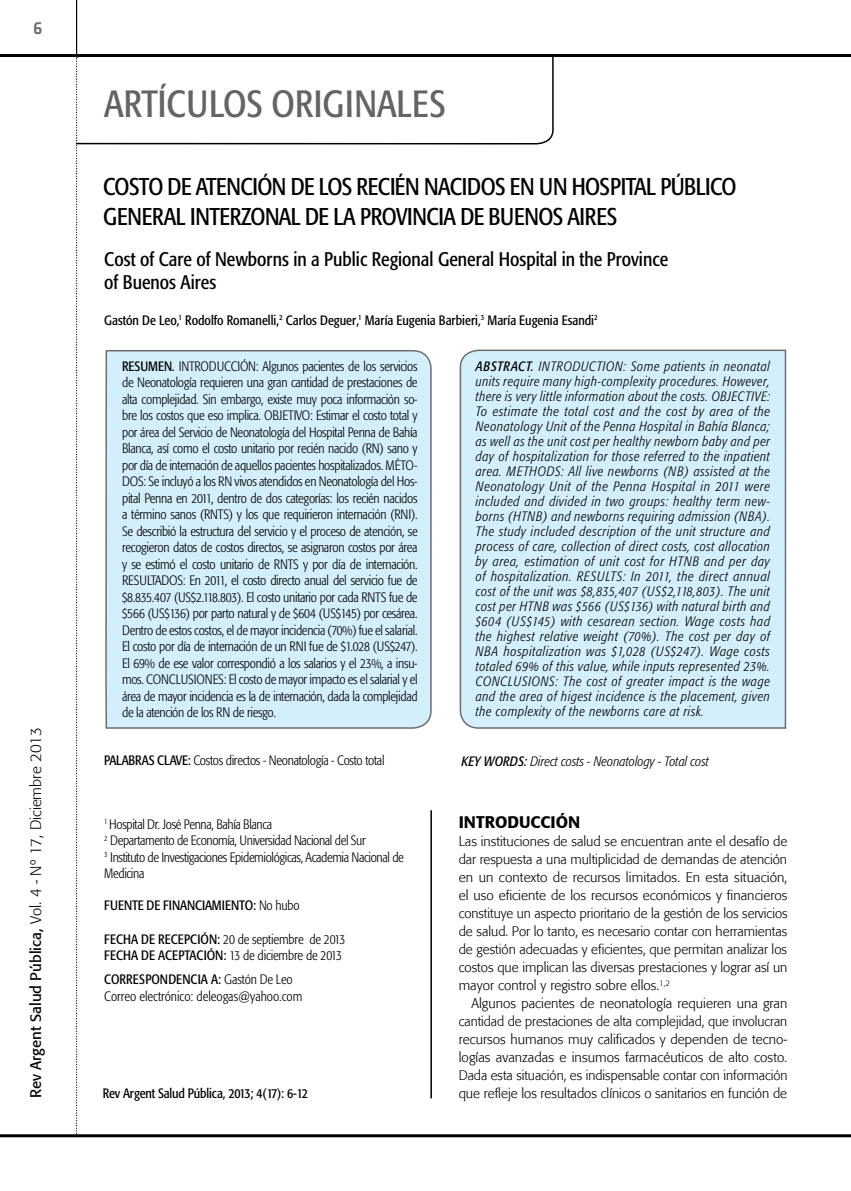
<style>
.page{position:relative;width:851px;height:1191px;background:#fff}
.page>*{position:absolute;margin:0;border:0;box-sizing:border-box;transform-origin:0 0}
.t1{font:condensed 37.5px "Formata";color:#636466}
.t2{font:condensed 24px/30px "Formata";letter-spacing:-.025em;color:#000}
.t3{font:condensed 19.5px/22.5px "Formata";color:#000}
.t4{font:500 18px "Klavika";color:#6d6e71}
.t5{font:500 16.5px "Formata";color:#000}
.t6{font:300 15px "Formata";color:#000}
.t7{font:300 condensed 13.5px/16.5px "Formata";letter-spacing:-.025em;color:#000;text-align:justify}
.t8{font:italic 300 condensed 13.5px/15px "Formata";letter-spacing:.04em;color:#000;text-align:justify}
.t9{font:300 13.5px/18px "Formata";color:#000;text-align:justify}
.t10{font:condensed 13.5px/16.5px "Formata";color:#000}
.t11{font:300 condensed 13.5px/16.5px "Formata";color:#000}
.t12{font:italic 300 condensed 13.5px "Formata";color:#000}
.t13{font:condensed 13.5px "Formata";letter-spacing:-.02em;color:#000}
.s1{font-weight:400}
.s2{font-weight:300}
</style>
<div class="page">
<hr style="left:0;top:54px;width:850px;height:3px;background:#000">
<hr style="left:0;top:1134px;width:850px;height:3px;background:#000">
<hr style="left:76px;top:0;width:1px;height:54px;background:#000">
<svg style="left:76px;top:145px;width:2px;height:990px"></svg>
<div style="left:105px;top:350px;width:327px;height:379px;background:#d4effc"></div>
<div style="left:459px;top:349px;width:327px;height:380px;background:#d4effc"></div>
<svg style="left:76px;top:57px;width:478px;height:88px"></svg>
<hr style="left:430px;top:810px;width:2px;height:288px;background:#000">
<h3 class="t4" style="left:33px;top:19px;width:11px">6</h3>
<p class="t6" style="left:27px;top:1098px;width:373px;rotate:-90deg"><span class="s1">Rev Argent Salud Pública,</span> Vol. 4 - Nº 17, Diciembre 2013</p>
<h1 class="t1" style="left:104px;top:82px;width:343px">ARTíCULos originales</h1>
<h2 class="t2" style="left:103px;top:171px;width:635px">Costo de atención de los recién nacidos en un hospital público general interzonal de la provincia de Buenos Aires</h2>
<h3 class="t3" style="left:104px;top:248px;width:565px">Cost of Care of Newborns in a Public Regional General Hospital in the Province of Buenos Aires</h3>
<p class="t10" style="left:104px;top:312px;width:495px">Gastón De Leo,<sup>1</sup> Rodolfo Romanelli,<sup>2</sup> Carlos Deguer,<sup>1</sup> María Eugenia Barbieri,<sup>3</sup> María Eugenia Esandi<sup>2</sup></p>
<p class="t7" style="left:122px;top:358px;width:297px;text-indent:26px"><span class="s1">MEN.</span> INTRODUCCIÓN: Algunos pacientes de los servicios de Neonatología requieren una gran cantidad de prestaciones de alta complejidad. Sin embargo, existe muy poca información so&shy;bre los costos que eso implica. OBJETIVO: Estimar el costo total y por área del Servicio de Neonatología del Hospital Penna de Bahía Blanca, así como el costo unitario por recién nacido (RN) sano y por día de internación de aquellos pacientes hospitalizados. MÉTO-DOS: Se incluyó a los RN vivos atendidos en Neonatología del Hos&shy;pital Penna en 2011, dentro de dos categorías: los recién nacidos a término sanos (RNTS) y los que requirieron internación (RNI).<br>Se describió la estructura del servicio y el proceso de atención, se recogieron datos de costos directos, se asignaron costos por área y se estimó el costo unitario de RNTS y por día de internación.<br>RESULTADOS: En 2011, el costo directo anual del servicio fue de $8.835.407 (US$2.118.803). El costo unitario por cada RNTS fue de $566 (US$136) por parto natural y de $604 (US$145) por cesárea.<br>Dentro de estos costos, el de mayor incidencia (70%) fue el salarial.<br>El costo por día de internación de un RNI fue de $1.028 (US$247).<br>El 69% de ese valor correspondió a los salarios y el 23%, a insu&shy;mos. CONCLUSIONES: El costo de mayor impacto es el salarial y el área de mayor incidencia es la de internación, dada la complejidad de la atención de los RN de riesgo.</p>
<p class="t10" style="left:122px;top:358px;width:8px">RESU</p>
<p class="t7" style="left:104px;top:752px;width:282px"><span class="s1">Palabras c lave:</span> Costos directos - Neonatología - Costo total</p>
<p class="t7" style="left:104px;top:815px;width:301px;text-align:left"><sup>1</sup> Hospital Dr. José Penna, Bahía Blanca<br><sup>2</sup> Departamento de Economía, Universidad Nacional del Sur<br><sup>3</sup> Instituto de Investigaciones Epidemiológicas, Academia Nacional de Medicina</p>
<p class="t10" style="left:104px;top:897px;width:14px">FUENTE</p>
<p class="t10" style="left:147px;top:897px;width:30px">DE FINAN</p>
<p class="t10" style="left:195px;top:897px;width:34px">CIAMIENTO</p>
<p class="t7" style="left:253px;top:897px;width:48px"><span class="s1">:</span> No hubo</p>
<p class="t10" style="left:104px;top:931px;width:243px">FECHA DE RECEPCIÓN : <span class="s2">20 de septiembre de 2013<br></span>FECHA DE ACEPTA</p>
<p class="t7" style="left:196px;top:947px;width:147px"><span class="s1">CIÓN :</span> 13 de diciembre de 2013</p>
<p class="t10" style="left:104px;top:971px;width:15px">CORRESPONDEN</p>
<p class="t11" style="left:104px;top:971px;width:199px;text-indent:86px"><span class="s1">CIA A:</span> Gastón De Leo<br>Correo electrónico: deleogas@yahoo.com</p>
<p class="t13" style="left:103px;top:1085px;width:207px">Rev Argent Salud Pública, 2013; 4(17): 6-12</p>
<p class="t8" style="left:476px;top:359px;width:296px"><span class="s1">ABSTRACT.</span> INTRODUCTION: Some patients in neonatal units require many high-complexity procedures. However, there is very little information about the costs. OBJECTIVE:<br>To estimate the total cost and the cost by area of the Neonatology Unit of the Penna Hospital in Bahía Blanca; as well as the unit cost per healthy newborn baby and per day of hospitalization for those referred to the inpatient area. METHODS: All live newborns (NB) assisted at the Neonatology Unit of the Penna Hospital in 2011 were included and divided in two groups: healthy term new&shy;borns (HTNB) and newborns requiring admission (NBA).<br>The study included description of the unit structure and process of care, collection of direct costs, cost allocation by area, estimation of unit cost for HTNB and per day of hospitalization. RESULTS: In 2011, the direct annual cost of the unit was $8,835,407 (US$2,118,803). The unit cost per HTNB was $566 (US$136) with natural birth and $604 (US$145) with cesarean section. Wage costs had the highest relative weight (70%). The cost per day of NBA hospitalization was $1,028 (US$247). Wage costs totaled 69% of this value, while inputs represented 23%.<br>CONCLUSIONS: The cost of greater impact is the wage and the area of higest incidence is the placement, given the complexity of the newborns care at risk.</p>
<p class="t12" style="left:461px;top:753px;width:249px"><span class="s1">KEY WORDS:</span> Direct costs - Neonatology - Total cost</p>
<p class="t5" style="left:458px;top:812px;width:123px">INTRODUCCIÓN</p>
<p class="t9" style="left:458px;top:832px;width:330px">Las instituciones de salud se encuentran ante el desafío de dar respuesta a una multiplicidad de demandas de atención en un contexto de recursos limitados. En esta situación, el uso eficiente de los recursos económicos y financieros constituye un aspecto prioritario de la gestión de los servicios de salud. Por lo tanto, es necesario contar con herramientas de gestión adecuadas y eficientes, que permitan analizar los costos que implican las diversas prestaciones y lograr así un mayor control y registro sobre ellos.<sup>1,2</sup></p>
<p class="t9" style="left:458px;top:994px;width:330px;text-indent:13px">Algunos pacientes de neonatología requieren una gran cantidad de prestaciones de alta complejidad, que involucran recursos humanos muy calificados y dependen de tecno&shy;logías avanzadas e insumos farmacéuticos de alto costo.<br>Dada esta situación, es indispensable contar con información que refleje los resultados clínicos o sanitarios en función de</p>
</div>
